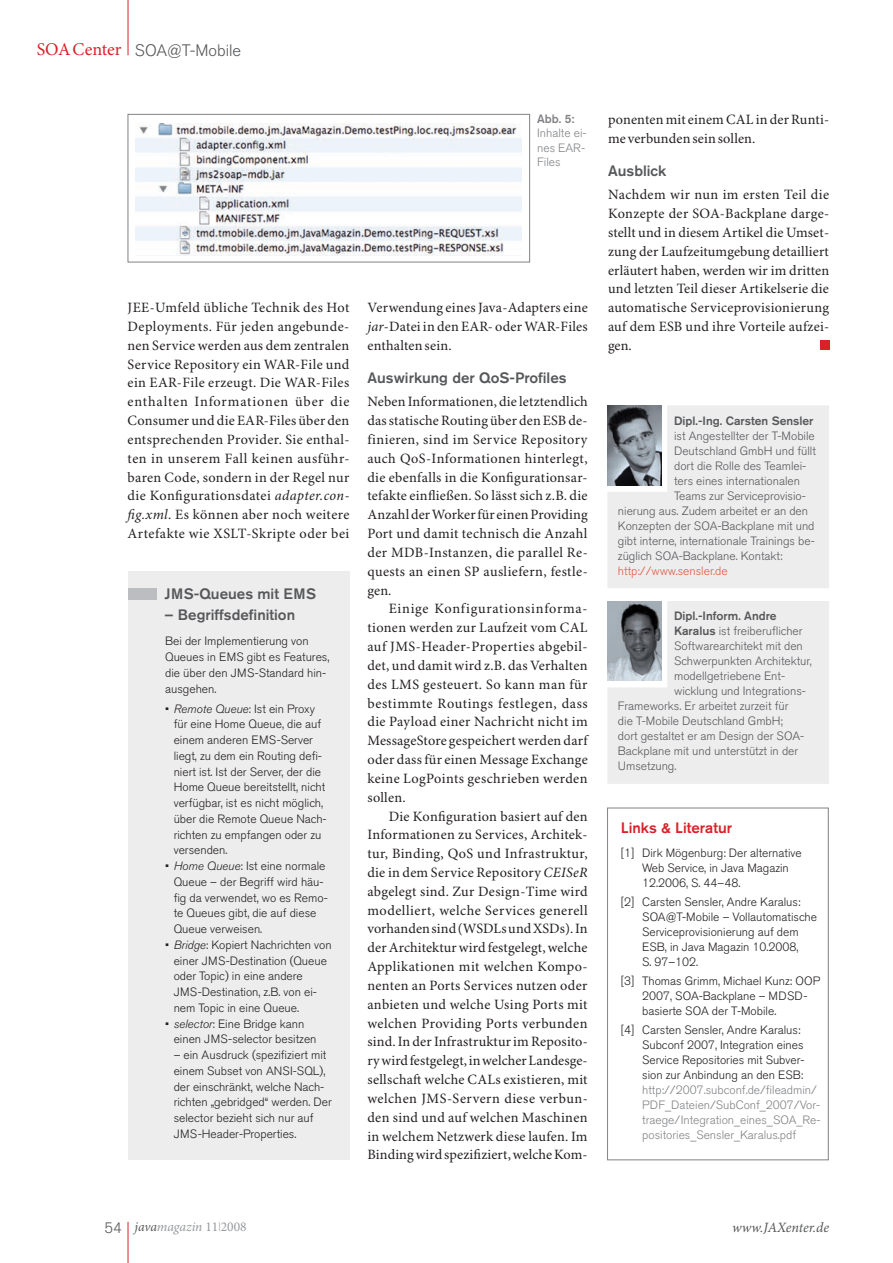
<style>
.page{position:relative;width:893px;height:1263px;background:#fff}
.page>*{position:absolute;margin:0;border:0;box-sizing:border-box;transform-origin:0 0}
.t1{font:18px "Minion Pro";color:#da2128}
.t2{font:300 16.5px "Akzidenz Grotesk BQ";color:#57585a}
.t3{font:500 15px "Akzidenz Grotesk BQ";color:#57585a}
.t4{font:500 15px "Akzidenz Grotesk BQ";color:#da2128}
.t5{font:300 15px "Akzidenz Grotesk BQ";color:#57585a}
.t6{font:14.25px/18.8px "Minion Pro";letter-spacing:.02em;color:#231f20;text-align:justify}
.t7{font:italic 14.25px "Minion Pro";letter-spacing:-.005em;color:#57585a}
.t8{font:italic 13.5px "Minion Pro";letter-spacing:-.005em;color:#97999c}
.t9{font:300 12px/15.8px "Akzidenz Grotesk BQ";color:#231f20}
.t10{font:300 12px "Akzidenz Grotesk BQ";color:#57585a}
.t11{font:300 12px/15px "Akzidenz Grotesk BQ";color:#808285}
.t12{font:500 12px "Akzidenz Grotesk BQ";color:#57585a}
.t13{font:300 12px "Akzidenz Grotesk BQ";color:#e15941}
.t14{font:500 12px "Akzidenz Grotesk BQ";color:#808285}
.s1{font-style:italic}
.s2{font-weight:500}
.s3{color:#57585a}
.s4{font-style:normal}
.s5{font-style:normal;font-size:9px}
</style>
<div class="page">
<hr style="left:128px;top:0;width:1px;height:55px;background:#da2128">
<hr style="left:128px;top:1222px;width:1px;height:41px;background:#da2128">
<div style="left:607px;top:808px;width:221px;height:352px;border:1px solid #808285"></div>
<div style="left:128px;top:571px;width:221px;height:589px;background:#ededee"></div>
<div style="left:128px;top:588px;width:29px;height:12px;background:#bcbdc0"></div>
<img style="left:135px;top:123px;width:386px;height:133px">
<div style="left:128px;top:114px;width:402px;height:148px;border:1px solid #808285"></div>
<div style="left:820px;top:341px;width:9px;height:9px;background:#da2128"></div>
<div style="left:607px;top:405px;width:222px;height:183px;background:#ededee"></div>
<img style="left:607px;top:405px;width:54px;height:80px">
<div style="left:607px;top:601px;width:222px;height:183px;background:#ededee"></div>
<img style="left:607px;top:601px;width:54px;height:80px">
<p class="t1" style="left:37px;top:39px;width:86px">SOA Center</p>
<p class="t2" style="left:135px;top:41px;width:108px">SOA@T-Mobile</p>
<p class="t14" style="left:537px;top:111px;width:39px">Abb. 5:</p>
<p class="t11" style="left:537px;top:126px;width:51px;line-height:14.4px">Inhalte ei&shy;nes EAR-<br>Files</p>
<p class="t6" style="left:128px;top:299px;width:224px">JEE-Umfeld übliche Technik des Hot Deployments. Für jeden angebunde&shy;nen Service werden aus dem zentralen Service Repository ein WAR-File und ein EAR-File erzeugt. Die WAR-Files enthalten Informationen über die Consumer und die EAR-Files über den entsprechenden Provider. Sie enthal&shy;ten in unserem Fall keinen ausführ&shy;baren Code, sondern in der Regel nur die Konfigurationsdatei <span class="s1">adapter.con&shy;fig.xml</span>. Es können aber noch weitere Artefakte wie XSLT-Skripte oder bei</p>
<p class="t3" style="left:164px;top:585px;width:153px">JMS-Queues mit EMS</p>
<p class="t3" style="left:164px;top:606px;width:132px">– Begriffsdefinition</p>
<p class="t9" style="left:165px;top:634px;width:166px">Bei der Implementierung von<br>Queues in EMS gibt es Features, die über den JMS-Standard hin&shy;ausgehen.</p>
<p class="t9" style="left:174px;top:701px;width:155px;text-indent:-9px">• <span class="s1">Remote Queue</span>: Ist ein Proxy für eine Home Queue, die auf einem anderen EMS-Server liegt, zu dem ein Routing defi&shy;niert ist. Ist der Server, der die<br>Home Queue bereitstellt, nicht verfügbar, ist es nicht möglich, über die Remote Queue Nach&shy;richten zu empfangen oder zu versenden.</p>
<p class="t9" style="left:174px;top:858px;width:156px;text-indent:-9px">• <span class="s1">Home Queue</span>: Ist eine normale<br>Queue – der Begriff wird häu&shy;fig da verwendet, wo es Remo&shy;te Queues gibt, die auf diese<br>Queue verweisen.</p>
<p class="t9" style="left:174px;top:937px;width:160px;text-indent:-9px">• <span class="s1">Bridge</span>: Kopiert Nachrichten von einer JMS-Destination (Queue oder Topic) in eine andere<br>JMS-Destination, z.B. von ei&shy;nem Topic in eine Queue.</p>
<p class="t9" style="left:174px;top:1016px;width:144px;text-indent:-9px">• <span class="s1">selector</span>: Eine Bridge kann einen JMS-selector besitzen</p>
<p class="t9" style="left:174px;top:1047px;width:160px">– ein Ausdruck (spezifiziert mit einem Subset von ANSI-SQL), der einschränkt, welche Nach&shy;richten „gebridged“ werden. Der selector bezieht sich nur auf<br>JMS-Header-Properties.</p>
<p class="t6" style="left:367px;top:299px;width:222px">Verwendung eines Java-Adapters eine <span class="s1">jar</span>-Datei in den EAR- oder WAR-Files enthalten sein.</p>
<p class="t3" style="left:367px;top:369px;width:201px">Auswirkung der QoS-Profiles</p>
<p class="t6" style="left:367px;top:393px;width:222px">Neben Informationen, die letztendlich das statische Routing über den ESB de&shy;finieren, sind im Service Repository auch QoS-Informationen hinterlegt, die ebenfalls in die Konfigurationsar&shy;tefakte einfließen. So lässt sich z.B. die Anzahl der Worker für einen Providing Port und damit technisch die Anzahl der MDB-Instanzen, die parallel Re&shy;quests an einen SP ausliefern, festle&shy;gen.</p>
<p class="t6" style="left:367px;top:600px;width:222px;text-indent:21px">Einige Konfigurationsinforma&shy;tionen werden zur Laufzeit vom CAL auf JMS-Header-Properties abgebil&shy;det, und damit wird z.B. das Verhalten des LMS gesteuert. So kann man für bestimmte Routings festlegen, dass die Payload einer Nachricht nicht im MessageStore gespeichert werden darf oder dass für einen Message Exchange keine LogPoints geschrieben werden sollen.</p>
<p class="t6" style="left:367px;top:807px;width:222px;text-indent:21px">Die Konfiguration basiert auf den Informationen zu Services, Architek&shy;tur, Binding, QoS und Infrastruktur, die in dem Service Repository <span class="s1">CEISeR </span>abgelegt sind. Zur Design-Time wird modelliert, welche Services generell vorhanden sind (WSDLs und XSDs). In der Architektur wird festgelegt, welche Applikationen mit welchen Kompo&shy;nenten an Ports Services nutzen oder anbieten und welche Using Ports mit welchen Providing Ports verbunden sind. In der Infrastruktur im Reposito&shy;ry wird festgelegt, in welcher Landesge&shy;sellschaft welche CALs existieren, mit welchen JMS-Servern diese verbun&shy;den sind und auf welchen Maschinen in welchem Netzwerk diese laufen. Im Binding wird spezifiziert, welche Kom-</p>
<p class="t6" style="left:608px;top:111px;width:223px">ponenten mit einem CAL in der Runti&shy;me verbunden sein sollen.</p>
<p class="t3" style="left:608px;top:161px;width:60px">Ausblick</p>
<p class="t6" style="left:608px;top:186px;width:223px">Nachdem wir nun im ersten Teil die Konzepte der SOA-Backplane darge&shy;stellt und in diesem Artikel die Umset&shy;zung der Laufzeitumgebung detailliert erläutert haben, werden wir im dritten und letzten Teil dieser Artikelserie die automatische Serviceprovisionierung auf dem ESB und ihre Vorteile aufzei&shy;gen.</p>
<p class="t12" style="left:674px;top:413px;width:141px">Dipl.-Ing. Carsten Sensler</p>
<p class="t10" style="left:674px;top:429px;width:142px">ist Angestellter der T-Mobile</p>
<p class="t10" style="left:674px;top:444px;width:143px">Deutschland GmbH und füllt</p>
<p class="t10" style="left:674px;top:459px;width:134px">dort die Rolle des Teamlei-</p>
<p class="t10" style="left:674px;top:474px;width:127px">ters eines internationalen</p>
<p class="t10" style="left:674px;top:489px;width:133px">Teams zur Serviceprovisio-</p>
<p class="t10" style="left:618px;top:504px;width:192px">nierung aus. Zudem arbeitet er an den</p>
<p class="t10" style="left:618px;top:519px;width:198px">Konzepten der SOA-Backplane mit und</p>
<p class="t10" style="left:618px;top:534px;width:198px">gibt interne, internationale Trainings be-</p>
<p class="t10" style="left:618px;top:549px;width:166px">züglich SOA-Backplane. Kontakt:</p>
<p class="t13" style="left:618px;top:564px;width:111px">http://www.sensler.de</p>
<p class="t12" style="left:674px;top:609px;width:104px">Dipl.-Inform. Andre</p>
<p class="t10" style="left:674px;top:624px;width:130px"><span class="s2">Karalus</span> ist freiberuflicher</p>
<p class="t10" style="left:674px;top:639px;width:130px">Softwarearchitekt mit den</p>
<p class="t10" style="left:674px;top:654px;width:139px">Schwerpunkten Architektur,</p>
<p class="t10" style="left:674px;top:669px;width:112px">modellgetriebene Ent-</p>
<p class="t10" style="left:674px;top:684px;width:133px">wicklung und Integrations-</p>
<p class="t10" style="left:618px;top:699px;width:172px">Frameworks. Er arbeitet zurzeit für</p>
<p class="t10" style="left:618px;top:714px;width:167px">die T-Mobile Deutschland GmbH;</p>
<p class="t10" style="left:618px;top:729px;width:188px">dort gestaltet er am Design der SOA-</p>
<p class="t10" style="left:618px;top:744px;width:182px">Backplane mit und unterstützt in der</p>
<p class="t10" style="left:618px;top:759px;width:60px">Umsetzung.</p>
<p class="t4" style="left:621px;top:818px;width:113px">Links &amp; Literatur</p>
<p class="t9" style="left:642px;top:845px;width:161px;line-height:15px;text-indent:-21px">[1] Dirk Mögenburg: Der alternative<br>Web Service, in Java Magazin<br>12.2006, S. 44–48.</p>
<p class="t9" style="left:642px;top:894px;width:176px;line-height:15px;text-indent:-21px">[2] Carsten Sensler, Andre Karalus:<br>SOA@T-Mobile – Vollautomatische<br>Serviceprovisionierung auf dem<br>ESB, in Java Magazin 10.2008,<br>S. 97–102.</p>
<p class="t9" style="left:642px;top:973px;width:180px;line-height:15px;text-indent:-21px">[3] Thomas Grimm, Michael Kunz: OOP<br>2007, SOA-Backplane – MDSD&shy;basierte SOA der T-Mobile.</p>
<p class="t9" style="left:642px;top:1023px;width:164px;line-height:15px;text-indent:-21px">[4] Carsten Sensler, Andre Karalus:<br>Subconf 2007, Integration eines Service Repositories mit Subver&shy;sion zur Anbindung an den ESB:</p>
<p class="t11" style="left:642px;top:1083px;width:180px">http://2007.subconf.de/fileadmin/ PDF_Dateien/SubConf_2007/Vor&shy;traege/Integration_eines_SOA_Re&shy;positories_Sensler_Karalus.pdf</p>
<p class="t8" style="left:135px;top:1217px;width:114px"><span class="s3">java</span>magazin <span class="s4">11</span><span class="s5">|</span><span class="s4">2008</span></p>
<p class="t5" style="left:105px;top:1219px;width:19px">54</p>
<p class="t7" style="left:732px;top:1218px;width:98px">www.JAXenter.de</p>
</div>
